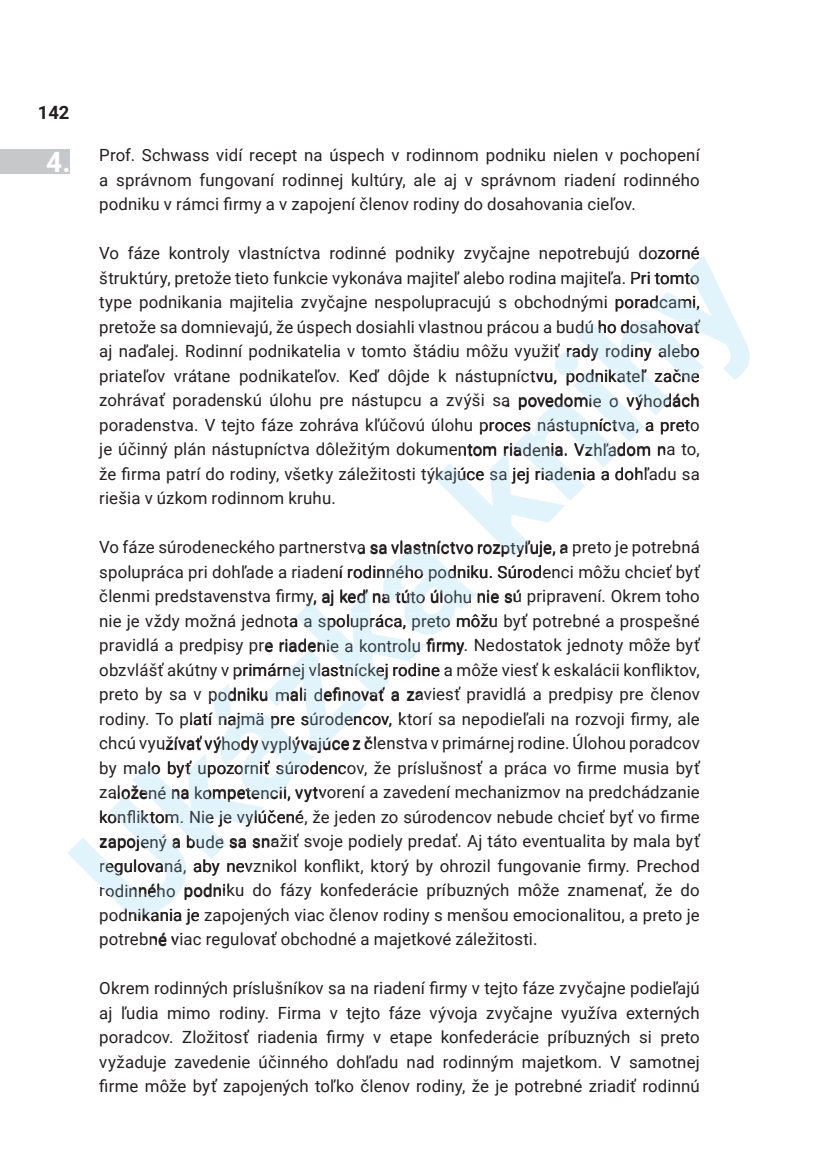
<style>
.page{position:relative;width:819px;height:1166px;background:#fff}
.page>*{position:absolute;margin:0;border:0;box-sizing:border-box;transform-origin:0 0}
.t1{font:700 28px "Roboto";color:#fff}
.t2{font:700 18.38px "Roboto";color:#231f20}
.t3{font:16.8px/24.5px "Roboto";letter-spacing:.005em;color:#231f20;text-align:justify}
</style>
<div class="page">
<div style="left:0;top:149px;width:69px;height:25px;background:#c7c8ca"></div>
<svg style="left:297px;top:256px;width:453px;height:406px"></svg>
<svg style="left:649px;top:256px;width:50px;height:7px"></svg>
<svg style="left:624px;top:271px;width:75px;height:16px"></svg>
<svg style="left:600px;top:296px;width:99px;height:16px"></svg>
<svg style="left:575px;top:319px;width:125px;height:17px"></svg>
<svg style="left:551px;top:344px;width:148px;height:17px"></svg>
<svg style="left:526px;top:369px;width:173px;height:16px"></svg>
<svg style="left:502px;top:393px;width:197px;height:17px"></svg>
<svg style="left:477px;top:418px;width:220px;height:16px"></svg>
<svg style="left:453px;top:443px;width:220px;height:16px"></svg>
<svg style="left:428px;top:467px;width:220px;height:16px"></svg>
<svg style="left:355px;top:541px;width:220px;height:16px"></svg>
<svg style="left:330px;top:564px;width:221px;height:17px"></svg>
<svg style="left:306px;top:590px;width:220px;height:16px"></svg>
<svg style="left:296px;top:613px;width:206px;height:17px"></svg>
<svg style="left:297px;top:638px;width:181px;height:17px"></svg>
<svg style="left:280px;top:662px;width:107px;height:17px"></svg>
<svg style="left:213px;top:687px;width:170px;height:17px"></svg>
<svg style="left:216px;top:712px;width:142px;height:16px"></svg>
<svg style="left:220px;top:734px;width:116px;height:19px"></svg>
<svg style="left:136px;top:760px;width:174px;height:17px"></svg>
<svg style="left:119px;top:786px;width:167px;height:16px"></svg>
<svg style="left:110px;top:809px;width:151px;height:17px"></svg>
<svg style="left:133px;top:834px;width:93px;height:17px"></svg>
<svg style="left:100px;top:859px;width:86px;height:16px"></svg>
<svg style="left:100px;top:883px;width:84px;height:17px"></svg>
<svg style="left:124px;top:908px;width:38px;height:7px"></svg>
<p class="t2" style="left:38px;top:100px;width:33px">142</p>
<h1 class="t1" style="left:46px;top:142px;width:26px">4.</h1>
<p class="t3" style="left:99px;top:143px;width:602px">Prof. Schwass vidí recept na úspech v rodinnom podniku nielen v pochopení a správnom fungovaní rodinnej kultúry, ale aj v správnom riadení rodinného podniku v rámci firmy a v zapojení členov rodiny do dosahovania cieľov.</p>
<p class="t3" style="left:99px;top:241px;width:602px">Vo fáze kontroly vlastníctva rodinné podniky zvyčajne nepotrebujú dozorné štruktúry, pretože tieto funkcie vykonáva majiteľ alebo rodina majiteľa. Pri tomto type podnikania majitelia zvyčajne nespolupracujú s obchodnými poradcami, pretože sa domnievajú, že úspech dosiahli vlastnou prácou a budú ho dosahovať aj naďalej. Rodinní podnikatelia v tomto štádiu môžu využiť rady rodiny alebo priateľov vrátane podnikateľov. Keď dôjde k nástupníctvu, podnikateľ začne zohrávať poradenskú úlohu pre nástupcu a zvýši sa povedomie o výhodách poradenstva. V tejto fáze zohráva kľúčovú úlohu proces nástupníctva, a preto je účinný plán nástupníctva dôležitým dokumentom riadenia. Vzhľadom na to, že firma patrí do rodiny, všetky záležitosti týkajúce sa jej riadenia a dohľadu sa</p>
<p class="t3" style="left:99px;top:486px;width:238px">riešia v úzkom rodinnom kruhu.</p>
<p class="t3" style="left:99px;top:535px;width:602px">Vo fáze súrodeneckého partnerstva sa vlastníctvo rozptyľuje, a preto je potrebná spolupráca pri dohľade a riadení rodinného podniku. Súrodenci môžu chcieť byť členmi predstavenstva firmy, aj keď na túto úlohu nie sú pripravení. Okrem toho nie je vždy možná jednota a spolupráca, preto môžu byť potrebné a prospešné pravidlá a predpisy pre riadenie a kontrolu firmy. Nedostatok jednoty môže byť obzvlášť akútny v primárnej vlastníckej rodine a môže viesť k eskalácii konfliktov, preto by sa v podniku mali definovať a zaviesť pravidlá a predpisy pre členov rodiny. To platí najmä pre súrodencov, ktorí sa nepodieľali na rozvoji firmy, ale chcú využívať výhody vyplývajúce z členstva v primárnej rodine. Úlohou poradcov by malo byť upozorniť súrodencov, že príslušnosť a práca vo firme musia byť založené na kompetencii, vytvorení a zavedení mechanizmov na predchádzanie konfliktom. Nie je vylúčené, že jeden zo súrodencov nebude chcieť byť vo firme zapojený a bude sa snažiť svoje podiely predať. Aj táto eventualita by mala byť regulovaná, aby nevznikol konflikt, ktorý by ohrozil fungovanie firmy. Prechod rodinného podniku do fázy konfederácie príbuzných môže znamenať, že do podnikania je zapojených viac členov rodiny s menšou emocionalitou, a preto je potrebné viac regulovať obchodné a majetkové záležitosti.</p>
<p class="t3" style="left:99px;top:975px;width:602px">Okrem rodinných príslušníkov sa na riadení firmy v tejto fáze zvyčajne podieľajú aj ľudia mimo rodiny. Firma v tejto fáze vývoja zvyčajne využíva externých poradcov. Zložitosť riadenia firmy v etape konfederácie príbuzných si preto vyžaduje zavedenie účinného dohľadu nad rodinným majetkom. V samotnej firme môže byť zapojených toľko členov rodiny, že je potrebné zriadiť rodinnú</p>
</div>
